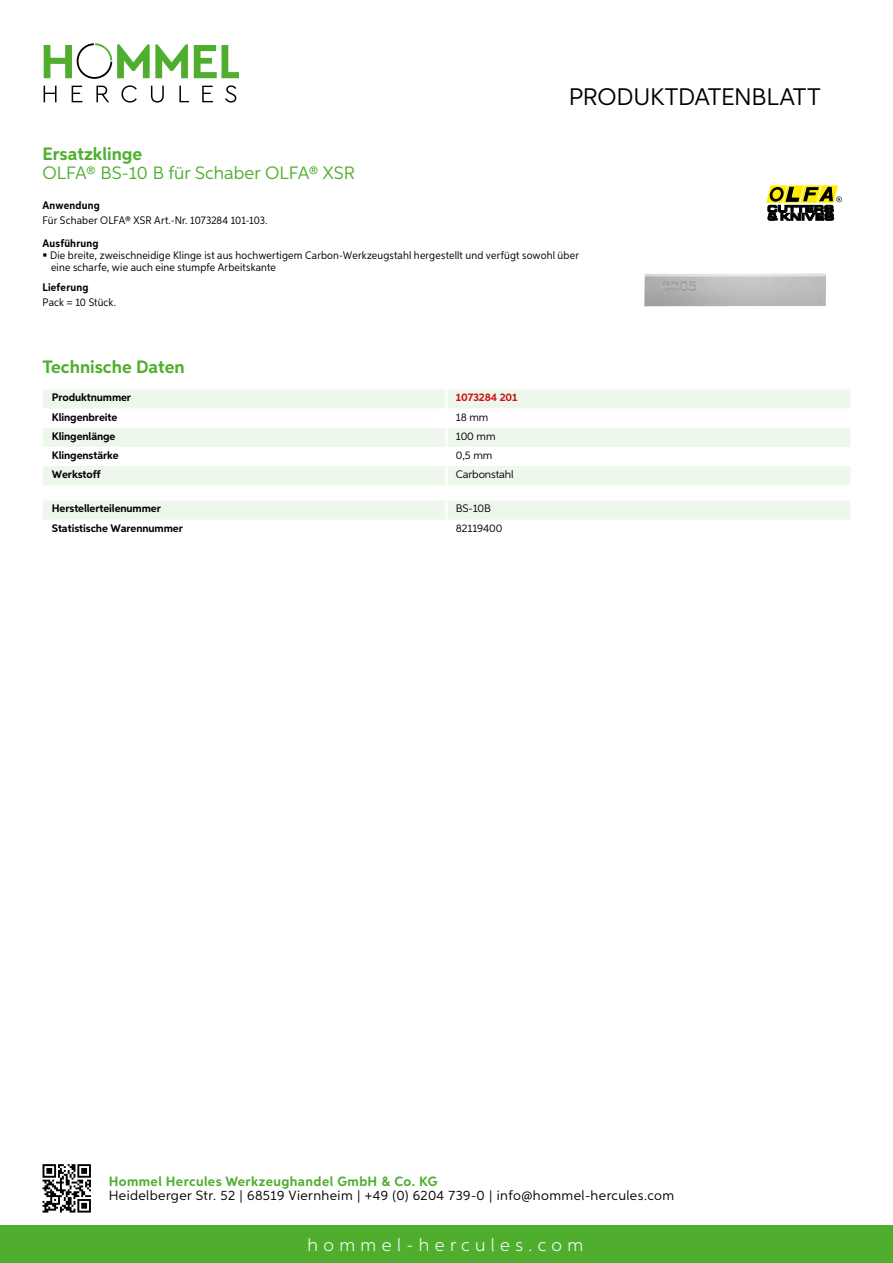
<style>
.page{position:relative;width:893px;height:1263px;background:#fff}
.page>*{position:absolute;margin:0;border:0;box-sizing:border-box;transform-origin:0 0}
.t1{font:24px "Aspira";letter-spacing:-.01em;color:#000}
.t2{font:18px "Aspira";color:#50ae2f}
.t3{font:700 18px "Aspira";color:#50ae2f}
.t4{font:300 18px "Aspira";letter-spacing:.3em;color:#fff}
.t5{font:13.5px "Aspira";letter-spacing:.03em;color:#000}
.t6{font:700 13.5px "Aspira";letter-spacing:.03em;color:#50ae2f}
.t7{font:10.95px/12px "Aspira Nar";letter-spacing:.015em;color:#000}
.t8{font:700 10.95px "Aspira";letter-spacing:-.01em;color:#000}
.t9{font:10.95px "Aspira";letter-spacing:-.01em;color:#000}
.t10{font:700 10.95px "Aspira Nar";letter-spacing:.02em;color:#000}
.t11{font:700 10.95px "Aspira";letter-spacing:-.01em;color:#cd1013}
</style>
<div class="page">
<div style="left:0;top:1226px;width:893px;height:37px;background:#50ae2f"></div>
<svg style="left:43px;top:1164px;width:48px;height:48px"></svg>
<svg style="left:194px;top:45px;width:45px;height:33px"></svg>
<svg style="left:44px;top:43px;width:144px;height:36px"></svg>
<svg style="left:44px;top:86px;width:13px;height:16px"></svg>
<svg style="left:72px;top:86px;width:10px;height:16px"></svg>
<svg style="left:96px;top:86px;width:13px;height:16px"></svg>
<svg style="left:121px;top:85px;width:16px;height:18px"></svg>
<svg style="left:151px;top:86px;width:13px;height:17px"></svg>
<svg style="left:179px;top:86px;width:10px;height:16px"></svg>
<svg style="left:202px;top:86px;width:11px;height:16px"></svg>
<svg style="left:225px;top:85px;width:11px;height:18px"></svg>
<div style="left:43px;top:389px;width:807px;height:96px;background:#eef7eb"></div>
<svg style="left:43px;top:409px;width:807px;height:57px"></svg>
<hr style="left:445px;top:389px;width:3px;height:20px;background:#fff">
<hr style="left:445px;top:409px;width:3px;height:19px;background:#fff">
<hr style="left:445px;top:428px;width:3px;height:19px;background:#fff">
<hr style="left:445px;top:447px;width:3px;height:19px;background:#fff">
<hr style="left:445px;top:466px;width:3px;height:19px;background:#fff">
<div style="left:43px;top:501px;width:807px;height:18px;background:#eef7eb"></div>
<img style="left:644px;top:273px;width:182px;height:33px">
<svg style="left:766px;top:185px;width:76px;height:36px"></svg>
<h1 class="t1" style="left:569px;top:82px;width:253px">Produktdatenblatt</h1>
<h2 class="t3" style="left:43px;top:142px;width:101px">Ersatzklinge</h2>
<h2 class="t2" style="left:43px;top:162px;width:312px">OLFA® BS-10 B für Schaber OLFA® XSR</h2>
<p class="t10" style="left:43px;top:199px;width:59px">Anwendung</p>
<p class="t7" style="left:43px;top:214px;width:227px">Für Schaber OLFA® XSR Art.-Nr. 1073284 101-103.</p>
<p class="t10" style="left:43px;top:236px;width:58px">Ausführung</p>
<p class="t7" style="left:50px;top:249px;width:530px">Die breite, zweischneidige Klinge ist aus hochwertigem Carbon-Werkzeugstahl hergestellt und verfügt sowohl über eine scharfe, wie auch eine stumpfe Arbeitskante</p>
<p class="t10" style="left:43px;top:280px;width:47px">Lieferung</p>
<p class="t7" style="left:43px;top:296px;width:75px">Pack = 10 Stück.</p>
<h2 class="t3" style="left:43px;top:355px;width:144px">Technische Daten</h2>
<p class="t8" style="left:52px;top:391px;width:81px">Produktnummer</p>
<p class="t11" style="left:456px;top:391px;width:63px">1073284 201</p>
<p class="t8" style="left:52px;top:410px;width:67px">Klingenbreite</p>
<p class="t9" style="left:456px;top:410px;width:34px">18 mm</p>
<p class="t8" style="left:52px;top:429px;width:65px">Klingenlänge</p>
<p class="t9" style="left:456px;top:429px;width:41px">100 mm</p>
<p class="t8" style="left:52px;top:448px;width:68px">Klingenstärke</p>
<p class="t9" style="left:456px;top:448px;width:38px">0,5 mm</p>
<p class="t8" style="left:52px;top:467px;width:50px">Werkstoff</p>
<p class="t9" style="left:456px;top:467px;width:59px">Carbonstahl</p>
<p class="t8" style="left:52px;top:502px;width:111px">Herstellerteilenummer</p>
<p class="t9" style="left:456px;top:502px;width:35px">BS-10B</p>
<p class="t8" style="left:52px;top:521px;width:132px">Statistische Warennummer</p>
<p class="t9" style="left:456px;top:521px;width:48px">82119400</p>
<p class="t6" style="left:109px;top:1172px;width:330px">Hommel Hercules Werkzeughandel GmbH &amp; Co. KG</p>
<p class="t5" style="left:109px;top:1187px;width:567px">Heidelberger Str. 52 | 68519 Viernheim | +49 (0) 6204 739-0 | info@hommel-hercules.com</p>
<h2 class="t4" style="left:307px;top:1234px;width:277px">hommel-hercules.com</h2>
</div>
